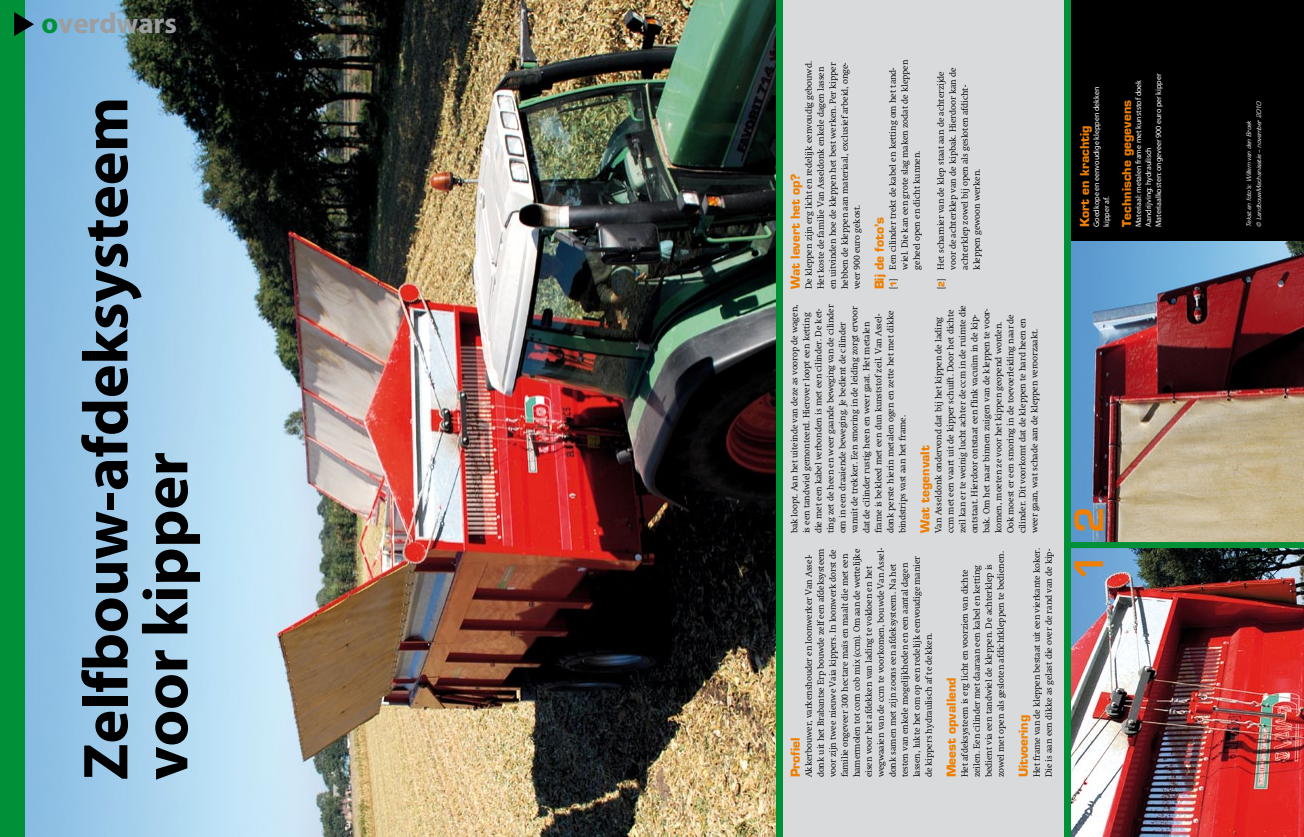
<style>
.page{position:relative;width:1304px;height:837px;background:#fff}
.page>*{position:absolute;margin:0;border:0;box-sizing:border-box;transform-origin:0 0}
.t1{font:700 64px/60px "Myriad Pro";letter-spacing:-.005em;color:#000}
.t2{font:600 38px "Eurostile LT Std";color:#ee7f00}
.t3{font:700 29px "Myriad Pro";letter-spacing:-.005em;color:#9c9e9f}
.t4{font:700 12px "Eurostile LT Std";color:#ee7f00}
.t5{font:300 8.8px/12px "Swift";letter-spacing:-.005em;color:#000}
.t6{font:8px/10px "Myriad Pro";letter-spacing:-.005em;color:#fff}
.t7{font:italic 6px/10px "Eurostile LT Std";color:#fff}
.s1{color:#009037}
</style>
<div class="page">
<div style="left:777px;top:0;width:527px;height:836px;background:#d9dadb"></div>
<div style="left:1069px;top:0;width:235px;height:836px;background:#000"></div>
<img style="left:24px;top:0;width:752px;height:836px">
<img style="left:1070px;top:242px;width:234px;height:300px">
<img style="left:1070px;top:548px;width:234px;height:288px">
<div style="left:0;top:0;width:24px;height:836px;background:#009037"></div>
<svg style="left:14px;top:12px;width:20px;height:24px"></svg>
<div style="left:1064px;top:0;width:6px;height:836px;background:#009037"></div>
<div style="left:1068px;top:542px;width:236px;height:6px;background:#009037"></div>
<div style="left:776px;top:0;width:6px;height:836px;background:#009037"></div>
<h3 class="t3" style="left:42px;top:4px;width:137px"><span class="s1">o</span>verdwars</h3>
<h1 class="t1" style="left:74px;top:780px;width:684px;rotate:-90deg">Zelfbouw-afdeksysteem voor kipper</h1>
<p class="t5" style="left:803px;top:289px;width:229px;rotate:-90deg">De kleppen zijn erg licht en redelijk eenvoudig gebouwd.<br>Het koste de familie Van Asseldonk enkele dagen lassen en uitvinden hoe de kleppen het best werken. Per kipper hebben de kleppen aan materiaal, exclusief arbeid, onge&shy;veer 900 euro gekost.</p>
<h3 class="t4" style="left:788px;top:289px;width:118px;rotate:-90deg">Wat levert het op?</h3>
<p class="t5" style="left:887px;top:269px;width:211px;text-indent:-20px;rotate:-90deg">[<sub>1</sub>] Een cilinder trekt de kabel en ketting om het tand&shy;wiel. Die kan een grote slag maken zodat de kleppen geheel open en dicht kunnen.</p>
<p class="t5" style="left:935px;top:269px;width:203px;text-indent:-20px;rotate:-90deg">[<sub>2</sub>] Het scharnier van de klep staat aan de achterzijde voor de achterklep van de kipbak. Hierdoor kan de achterklep zowel bij open als gesloten afdicht&shy;kleppen gewoon werken.</p>
<h3 class="t4" style="left:872px;top:289px;width:74px;rotate:-90deg">Bij de foto’s</h3>
<p class="t5" style="left:789px;top:533px;width:230px;rotate:-90deg">bak loopt. Aan het uiteinde van deze as voorop de wagen, is een tandwiel gemonteerd. Hierover loopt een ketting die met een kabel verbonden is met een cilinder. De ket&shy;ting zet de heen en weer gaande beweging van de cilinder om in een draaiende beweging. Je bedient de cilinder vanuit de trekker. Een smoring in de leiding zorgt ervoor dat de cilinder rustig heen en weer gaat. Het metalen frame is bekleed met een dun kunststof zeil. Van Assel&shy;donk perste hierin metalen ogen en zette het met dikke bindstrips vast aan het frame.</p>
<p class="t5" style="left:933px;top:533px;width:230px;rotate:-90deg">Van Asseldonk ondervond dat bij het kippen de lading ccm met een vaart uit de kipper schuift. Door het dichte zeil kan er te weinig lucht achter de ccm in de ruimte die ontstaat. Hierdoor ontstaat een flink vacuüm in de kip&shy;bak. Om het naar binnen zuigen van de kleppen te voor&shy;komen, moeten ze voor het kippen geopend worden.<br>Ook moest er een smoring in de toevoerleiding naar de cilinder. Dit voorkomt dat de kleppen te hard heen en weer gaan, wat schade aan de kleppen veroorzaakt.</p>
<h3 class="t4" style="left:918px;top:533px;width:89px;rotate:-90deg">Wat tegenvalt</h3>
<p class="t5" style="left:803px;top:777px;width:230px;rotate:-90deg">Akkerbouwer, varkenshouder en loonwerker Van Assel&shy;donk uit het Brabantse Erp bouwde zelf een afdeksysteem voor zijn twee nieuwe Vaia kippers. In loonwerk dorst de familie ongeveer 300 hectare maïs en maalt die met een hamermolen tot corn cob mix (ccm). Om aan de wettelijke eisen voor het afdekken van lading te voldoen en het wegwaaien van de ccm te voorkomen, bouwde Van Assel&shy;donk samen met zijn zoons een afdeksysteem. Na het testen van enkele mogelijkheden en een aantal dagen lassen, lukte het om op een redelijk eenvoudige manier de kippers hydraulisch af te dekken.</p>
<h3 class="t4" style="left:788px;top:777px;width:41px;rotate:-90deg">Profiel</h3>
<p class="t5" style="left:959px;top:777px;width:228px;rotate:-90deg">Het afdeksysteem is erg licht en voorzien van dichte zeilen. Een cilinder met daaraan een kabel en ketting bedient via een tandwiel de kleppen. De achterklep is zowel met open als gesloten afdichtkleppen te bedienen.</p>
<h3 class="t4" style="left:944px;top:777px;width:102px;rotate:-90deg">Meest opvallend</h3>
<p class="t5" style="left:1031px;top:777px;width:231px;rotate:-90deg">Het frame van de kleppen bestaat uit een vierkante koker.<br>Die is aan een dikke as gelast die over de rand van de kip-</p>
<h3 class="t4" style="left:1016px;top:777px;width:64px;rotate:-90deg">Uitvoering</h3>
<p class="t6" style="left:1091px;top:227px;width:141px;rotate:-90deg">Goedkope en eenvoudige kleppen dekken kipper af.</p>
<h3 class="t4" style="left:1077px;top:227px;width:103px;rotate:-90deg">Kort en krachtig</h3>
<p class="t6" style="left:1133px;top:227px;width:155px;rotate:-90deg">Materiaal: metalen frame met kunststof doek<br>Aandrijving: hydraulisch<br>Materiaalkosten: ongeveer 900 euro per kipper</p>
<h3 class="t4" style="left:1119px;top:227px;width:128px;rotate:-90deg">Technische gegevens</h3>
<h2 class="t2" style="left:1066px;top:579px;width:75px;rotate:-90deg">1 2</h2>
<p class="t7" style="left:1244px;top:227px;width:127px;rotate:-90deg">Tekst en foto’s: Willem van den Broek<br>© LandbouwMechanisatie – november 2010</p>
</div>
